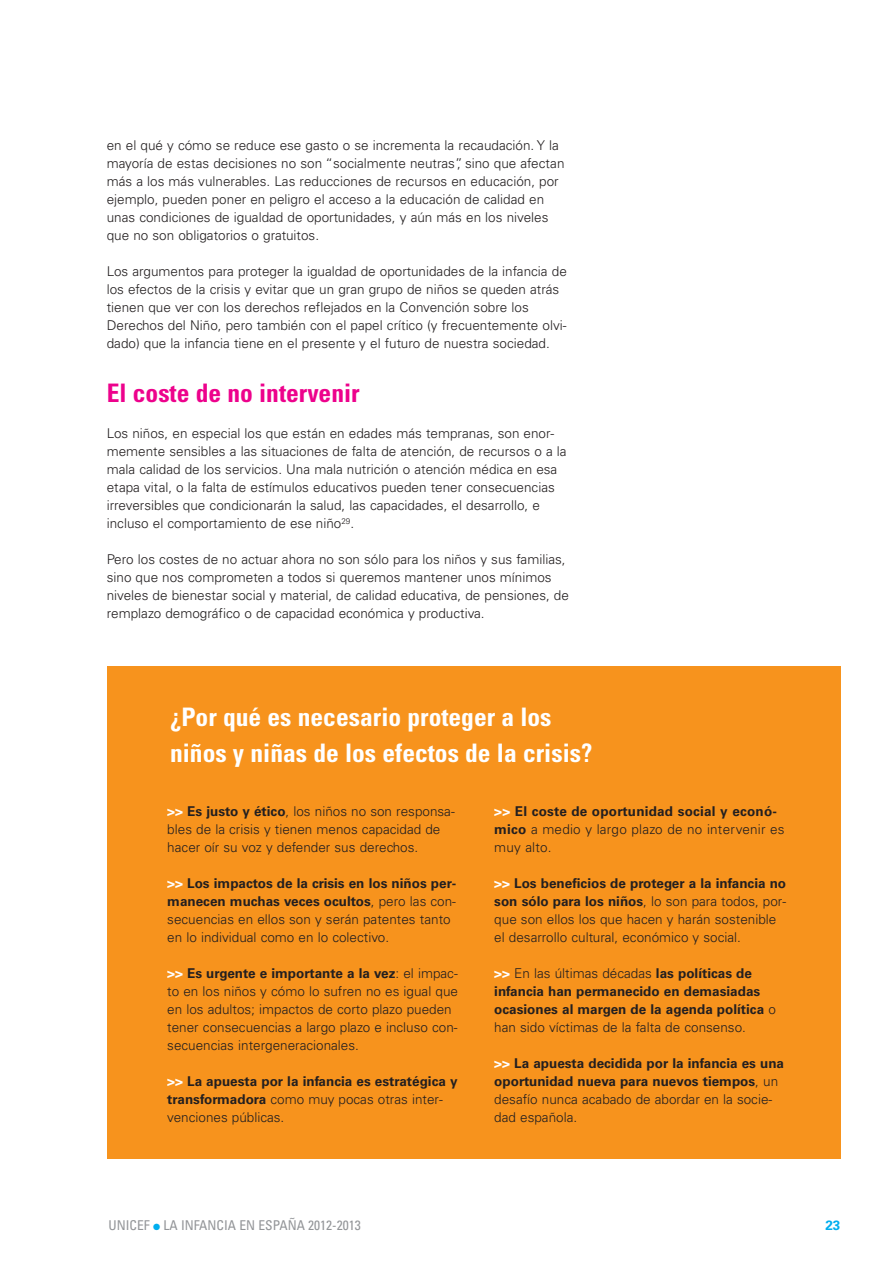
<style>
.page{position:relative;width:893px;height:1263px;background:#fff}
.page>*{position:absolute;margin:0;border:0;box-sizing:border-box;transform-origin:0 0}
.t1{font:700 condensed 25.5px/36px "Univers";color:#fff}
.t2{font:700 condensed 25.5px "Univers";color:#ed028c}
.t3{font:300 13.5px/18px "Univers";color:#231f20}
.t4{font:700 13.5px/18px "Univers";color:#231f20}
.t5{font:condensed 13.5px "Univers";color:#939598}
.t6{font:700 13.5px "Univers";color:#00aeef}
.s1{font-weight:700;color:#fff}
.s2{font-weight:700}
.s3{color:#fff}
.s4{font-weight:300}
.s5{color:#00aeef}
</style>
<div class="page">
<div style="left:108px;top:666px;width:733px;height:492px;background:#f7931d"></div>
<p class="t3" style="left:107px;top:137px;width:459px">en el qué y cómo se reduce ese gasto o se incrementa la recaudación. Y la mayoría de estas decisiones no son “socialmente neutras”, sino que afectan más a los más vulnerables. Las reducciones de recursos en educación, por ejemplo, pueden poner en peligro el acceso a la educación de calidad en unas condiciones de igualdad de oportunidades, y aún más en los niveles que no son obligatorios o gratuitos.</p>
<p class="t3" style="left:107px;top:263px;width:462px">Los argumentos para proteger la igualdad de oportunidades de la infancia de los efectos de la crisis y evitar que un gran grupo de niños se queden atrás tienen que ver con los derechos reflejados en la Convención sobre los Derechos del Niño, pero también con el papel crítico (y frecuentemente olvi&shy;dado) que la infancia tiene en el presente y el futuro de nuestra sociedad.</p>
<h1 class="t2" style="left:107px;top:383px;width:254px">El coste de no intervenir</h1>
<p class="t3" style="left:107px;top:425px;width:461px">Los niños, en especial los que están en edades más tempranas, son enor&shy;memente sensibles a las situaciones de falta de atención, de recursos o a la mala calidad de los servicios. Una mala nutrición o atención médica en esa etapa vital, o la falta de estímulos educativos pueden tener consecuencias irreversibles que condicionarán la salud, las capacidades, el desarrollo, e incluso el comportamiento de ese niño<sup>29</sup>.</p>
<p class="t3" style="left:107px;top:551px;width:464px">Pero los costes de no actuar ahora no son sólo para los niños y sus familias, sino que nos comprometen a todos si queremos mantener unos mínimos niveles de bienestar social y material, de calidad educativa, de pensiones, de remplazo demográfico o de capacidad económica y productiva.</p>
<h1 class="t1" style="left:170px;top:701px;width:424px">¿Por qué es necesario proteger a los niños y niñas de los efectos de la crisis?</h1>
<p class="t3" style="left:167px;top:803px;width:289px"><span class="s1">&gt;&gt;</span> <span class="s2">Es justo y ético</span>, los niños no son responsa&shy;bles de la crisis y tienen menos capacidad de hacer oír su voz y defender sus derechos.</p>
<p class="t3" style="left:167px;top:875px;width:291px"><span class="s1">&gt;&gt;</span> <span class="s2">Los impactos de la crisis en los niños per&shy;manecen muchas veces ocultos</span>, pero las con&shy;secuencias en ellos son y serán patentes tanto en lo individual como en lo colectivo.</p>
<p class="t3" style="left:167px;top:965px;width:292px"><span class="s1">&gt;&gt;</span> <span class="s2">Es urgente e importante a la vez</span>: el impac&shy;to en los niños y cómo lo sufren no es igual que en los adultos; impactos de corto plazo pueden tener consecuencias a largo plazo e incluso con&shy;secuencias intergeneracionales.</p>
<p class="t4" style="left:167px;top:1073px;width:292px"><span class="s3">&gt;&gt;</span> La apuesta por la infancia es estratégica y transformadora <span class="s4">como muy pocas otras inter&shy;venciones públicas.</span></p>
<p class="t3" style="left:494px;top:803px;width:292px"><span class="s1">&gt;&gt;</span> <span class="s2">El coste de oportunidad social y econó&shy;mico</span> a medio y largo plazo de no intervenir es muy alto.</p>
<p class="t3" style="left:494px;top:875px;width:293px"><span class="s1">&gt;&gt;</span> <span class="s2">Los beneficios de proteger a la infancia no son sólo para los niños</span>, lo son para todos, por&shy;que son ellos los que hacen y harán sostenible el desarrollo cultural, económico y social.</p>
<p class="t4" style="left:494px;top:965px;width:283px"><span class="s3">&gt;&gt;</span> <span class="s4">En las últimas décadas</span> las políticas de infancia han permanecido en demasiadas ocasiones al margen de la agenda política <span class="s4">o han sido víctimas de la falta de consenso.</span></p>
<p class="t4" style="left:494px;top:1055px;width:291px"><span class="s3">&gt;&gt;</span> La apuesta decidida por la infancia es una oportunidad nueva para nuevos tiempos<span class="s4">, un desafío nunca acabado de abordar en la socie&shy;dad española.</span></p>
<p class="t5" style="left:109px;top:1220px;width:254px">UNICEF <span class="s5">●</span> LA INFANCIA EN ESPAÑA 2012-2013</p>
<p class="t6" style="left:825px;top:1220px;width:17px">23</p>
</div>
